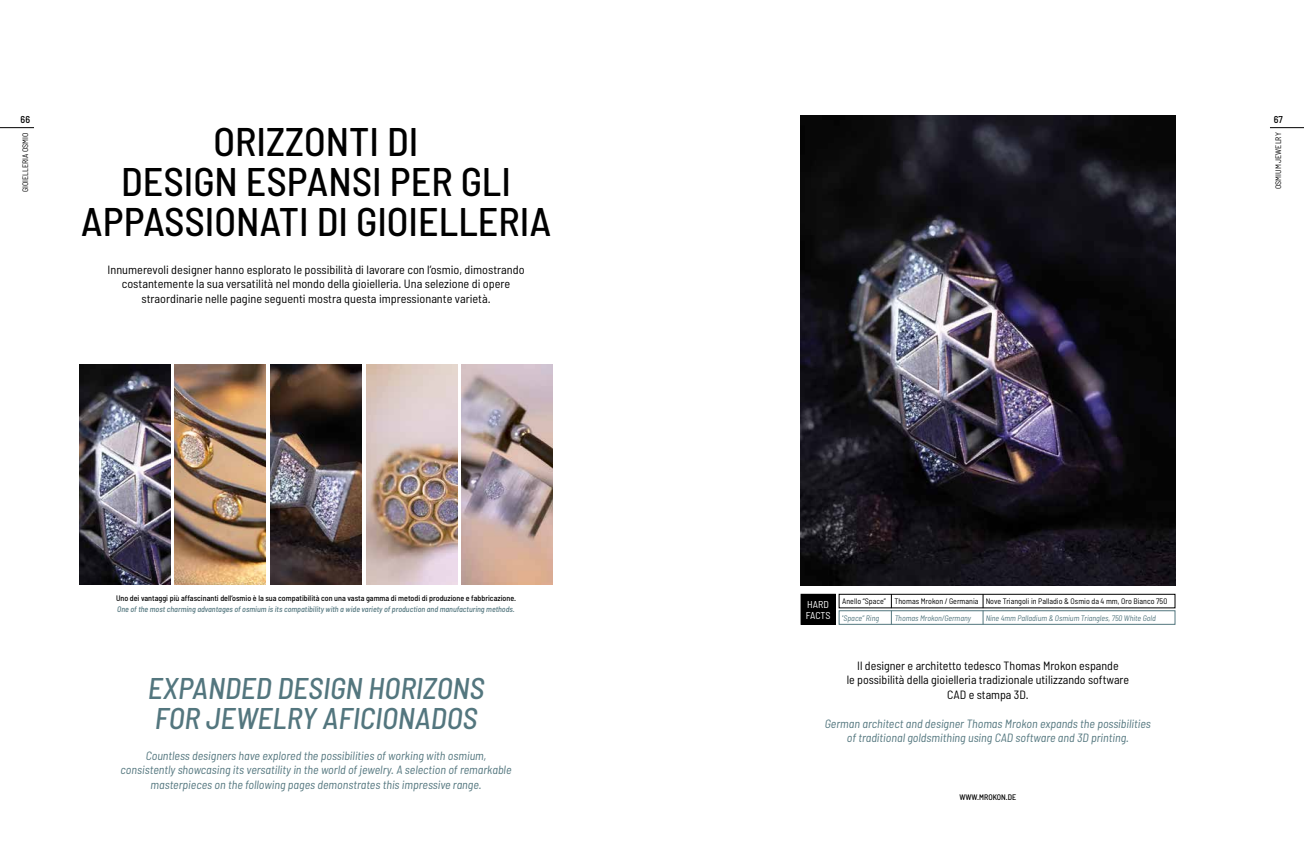
<style>
.page{position:relative;width:1304px;height:851px;background:#fff}
.page>*{position:absolute;margin:0;border:0;box-sizing:border-box;transform-origin:0 0}
.t1{font:500 semi-condensed 40px/40px "Barlow";color:#000;text-align:center}
.t2{font:italic 500 semi-condensed 30px/30px "Barlow";color:#53767e}
.t3{font:semi-condensed 12px/14.5px "Barlow";color:#000;text-align:center}
.t4{font:italic semi-condensed 12px/14.5px "Barlow";color:#53767e;text-align:center}
.t5{font:semi-condensed 10px/11px "Barlow";color:#fff}
.t6{font:500 semi-condensed 10px "Barlow";color:#000}
.t7{font:500 semi-condensed 8px "Barlow";color:#000}
.t8{font:semi-condensed 8px "Barlow";color:#000}
.t9{font:italic 500 semi-condensed 8px "Barlow";color:#53767e}
.t10{font:italic semi-condensed 8px "Barlow";color:#53767e}
</style>
<div class="page">
<hr style="left:0;top:127px;width:34px;height:1px;background:#000">
<hr style="left:1270px;top:127px;width:34px;height:1px;background:#000">
<img style="left:801px;top:115px;width:374px;height:470px">
<img style="left:79px;top:364px;width:91px;height:220px">
<img style="left:175px;top:364px;width:91px;height:220px">
<img style="left:271px;top:364px;width:91px;height:220px">
<img style="left:366px;top:364px;width:91px;height:220px">
<img style="left:462px;top:364px;width:91px;height:220px">
<div style="left:839px;top:594px;width:336px;height:14px;border:1px solid #000"></div>
<div style="left:839px;top:610px;width:336px;height:14px;border:1px solid #53767e"></div>
<div style="left:801px;top:594px;width:34px;height:30px;background:#000"></div>
<div style="left:801px;top:594px;width:35px;height:30px;border:1px solid #000"></div>
<svg style="left:891px;top:594px;width:1px;height:30px"></svg>
<svg style="left:983px;top:594px;width:1px;height:30px"></svg>
<p class="t6" style="left:21px;top:113px;width:11px">66</p>
<p class="t6" style="left:1274px;top:113px;width:11px">67</p>
<p class="t8" style="left:1273px;top:189px;width:58px;rotate:-90deg">OSMIUM JEWELRY</p>
<p class="t8" style="left:20px;top:192px;width:61px;rotate:-90deg">GIOIELLERIA OSMIO</p>
<h1 class="t1" style="left:81px;top:121px;width:472px">ORIZZONTI DI<br>DESIGN ESPANSI PER GLI<br>APPASSIONATI DI GIOIELLERIA</h1>
<p class="t3" style="left:108px;top:262px;width:418px">Innumerevoli designer hanno esplorato le possibilità di lavorare con l’osmio, dimostrando costantemente la sua versatilità nel mondo della gioielleria. Una selezione di opere straordinarie nelle pagine seguenti mostra questa impressionante varietà.</p>
<p class="t7" style="left:116px;top:593px;width:402px">Uno dei vantaggi più affascinanti dell’osmio è la sua compatibilità con una vasta gamma di metodi di produzione e fabbricazione.</p>
<p class="t9" style="left:117px;top:604px;width:399px">One of the most charming advantages of osmium is its compatibility with a wide variety of production and manufacturing methods.</p>
<h2 class="t2" style="left:148px;top:672px;width:338px">EXPANDED DESIGN HORIZONS<br>FOR JEWELRY AFICIONADOS</h2>
<p class="t4" style="left:121px;top:747px;width:392px">Countless designers have explored the possibilities of working with osmium, consistently showcasing its versatility in the world of jewelry. A selection of remarkable masterpieces on the following pages demonstrates this impressive range.</p>
<p class="t5" style="left:806px;top:598px;width:26px">HARD<br>FACTS</p>
<p class="t8" style="left:842px;top:596px;width:138px">Anello “Space” Thomas Mrokon / Germania</p>
<p class="t10" style="left:842px;top:613px;width:39px">“Space” Ring</p>
<p class="t10" style="left:894px;top:613px;width:78px">Thomas Mrokon/Germany</p>
<p class="t8" style="left:986px;top:596px;width:183px">Nove Triangoli in Palladio &amp; Osmio da 4 mm, Oro Bianco 750</p>
<p class="t10" style="left:986px;top:613px;width:172px">Nine 4mm Palladium &amp; Osmium Triangles, 750 White Gold</p>
<p class="t3" style="left:847px;top:658px;width:284px">Il designer e architetto tedesco Thomas Mrokon espande<br>le possibilità della gioielleria tradizionale utilizzando software<br>CAD e stampa 3D.</p>
<p class="t4" style="left:825px;top:716px;width:327px">German architect and designer Thomas Mrokon expands the possibilities of traditional goldsmithing using CAD software and 3D printing.</p>
<p class="t7" style="left:959px;top:791px;width:59px">WWW.MROKON.DE</p>
</div>
